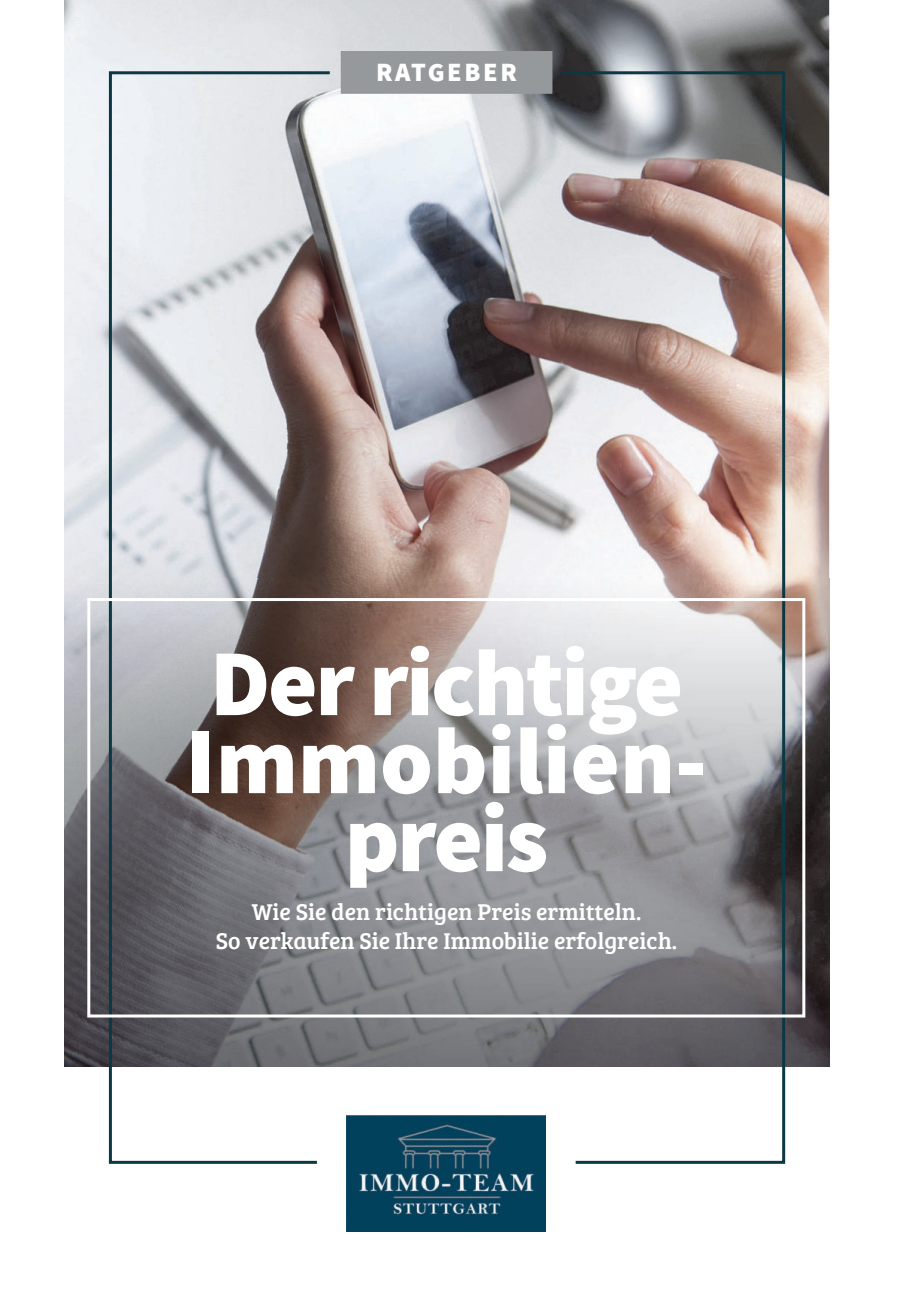
<style>
.page{position:relative;width:906px;height:1289px;background:#fff}
.page>*{position:absolute;margin:0;border:0;box-sizing:border-box;transform-origin:0 0}
.t1{font:900 94.5px/78px "Source Sans Pro";letter-spacing:-.025em;color:#fff;text-align:center}
.t2{font:900 26.25px "Source Sans Pro";letter-spacing:.1em;color:#fff}
.t3{font:23.7px/29.2px "Bree Serif";color:#fff;text-align:center}
</style>
<div class="page">
<img style="left:64px;top:0;width:765px;height:578px">
<img style="left:64px;top:578px;width:765px;height:488px">
<img style="left:347px;top:1115px;width:199px;height:116px">
<svg style="left:558px;top:70px;width:228px;height:1094px"></svg>
<svg style="left:339px;top:50px;width:215px;height:45px;background:#979b9e"></svg>
<svg style="left:107px;top:70px;width:226px;height:1094px;background:#a2a0a2"></svg>
<div style="left:87px;top:598px;width:718px;height:419px;border:3px solid #fff"></div>
<p class="t2" style="left:376px;top:62px;width:142px">RATGEBER</p>
<h1 class="t1" style="left:186px;top:651px;width:523px">Der richtige<br>Immobilien&shy;preis</h1>
<p class="t3" style="left:216px;top:899px;width:463px">Wie Sie den richtigen Preis ermitteln.<br>So verkaufen Sie Ihre Immobilie erfolgreich.</p>
</div>
